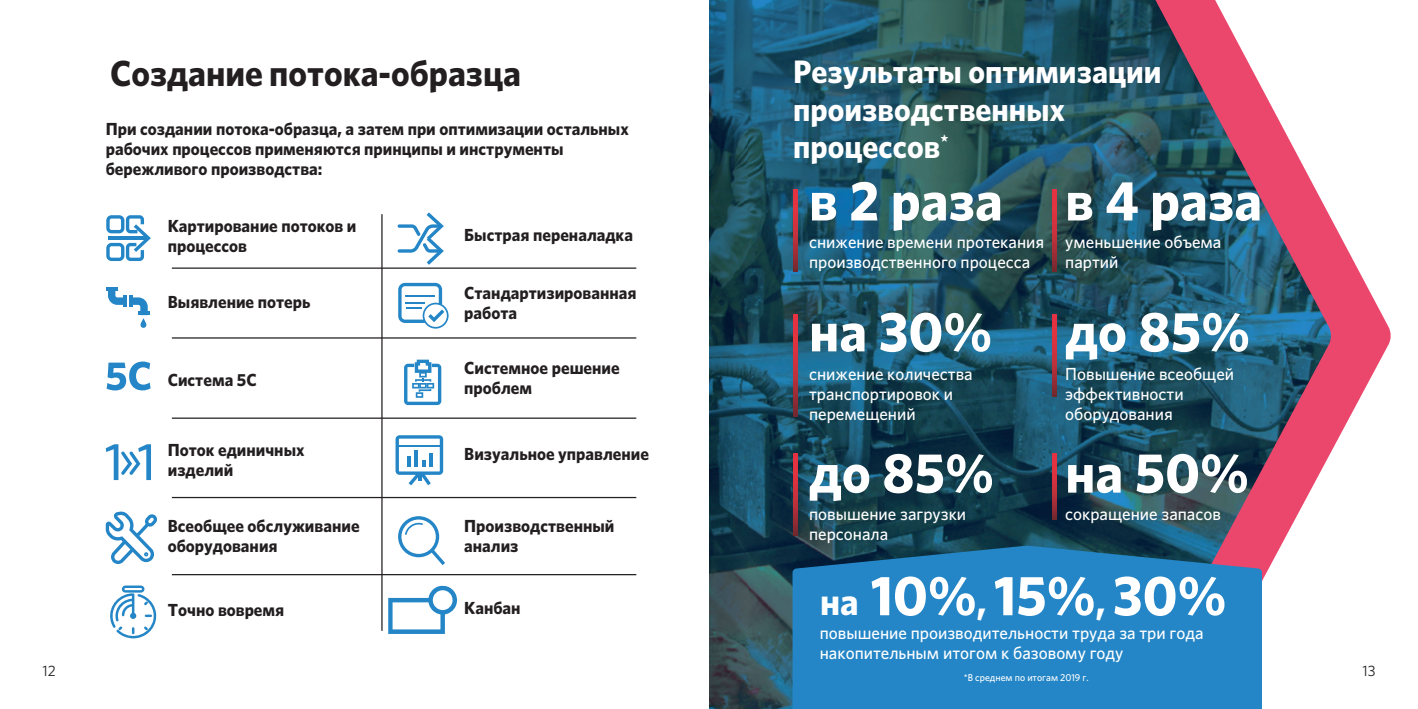
<style>
.page{position:relative;width:1418px;height:709px;background:#fff}
.page>*{position:absolute;margin:0;border:0;box-sizing:border-box;transform-origin:0 0}
.t1{font:700 56.25px "Whitney";color:#fff}
.t2{font:700 36.25px "Whitney";color:#231f20}
.t3{font:700 32.5px/37.5px "Whitney";color:#fff}
.t4{font:700 17.5px/20px "Whitney";color:#231f20}
.t5{font:500 17.5px/20px "Whitney";color:#fff}
.t6{font:15px "Whitney";color:#231f20}
.t7{font:500 10px "Whitney";color:#fff}
.s1{font-size:37.5px}
</style>
<div class="page">
<img style="left:709px;top:0;width:404px;height:709px">
<svg style="left:1113px;top:0;width:278px;height:709px"></svg>
<svg style="left:792px;top:545px;width:469px;height:164px;background:#2580be"></svg>
<hr style="left:381px;top:214px;width:1px;height:417px;background:#231f20">
<svg style="left:107px;top:361px;width:44px;height:29px"></svg>
<svg style="left:106px;top:287px;width:44px;height:28px"></svg>
<svg style="left:140px;top:318px;width:6px;height:10px"></svg>
<svg style="left:106px;top:215px;width:45px;height:46px"></svg>
<svg style="left:106px;top:444px;width:45px;height:36px"></svg>
<svg style="left:397px;top:212px;width:47px;height:53px"></svg>
<svg style="left:398px;top:283px;width:50px;height:45px"></svg>
<svg style="left:404px;top:359px;width:37px;height:46px"></svg>
<svg style="left:395px;top:435px;width:48px;height:50px"></svg>
<svg style="left:398px;top:516px;width:47px;height:49px"></svg>
<svg style="left:106px;top:511px;width:51px;height:53px"></svg>
<svg style="left:793px;top:189px;width:5px;height:82px"></svg>
<svg style="left:793px;top:454px;width:5px;height:81px"></svg>
<svg style="left:1052px;top:454px;width:4px;height:65px"></svg>
<svg style="left:793px;top:314px;width:5px;height:102px"></svg>
<svg style="left:1052px;top:189px;width:4px;height:82px"></svg>
<svg style="left:1052px;top:314px;width:4px;height:82px"></svg>
<hr style="left:172px;top:267px;width:464px;height:2px;background:#231f20">
<hr style="left:172px;top:337px;width:464px;height:1px;background:#231f20">
<hr style="left:172px;top:417px;width:464px;height:2px;background:#231f20">
<hr style="left:172px;top:497px;width:464px;height:1px;background:#231f20">
<hr style="left:172px;top:574px;width:464px;height:1px;background:#231f20">
<svg style="left:388px;top:586px;width:69px;height:48px"></svg>
<svg style="left:110px;top:585px;width:47px;height:54px"></svg>
<img style="left:709px;top:1px;width:38px;height:707px">
<h2 class="t2" style="left:110px;top:49px;width:412px">Создание потока-образца</h2>
<p class="t4" style="left:106px;top:119px;width:524px">При создании потока-образца, а затем при оптимизации остальных рабочих процессов применяются принципы и инструменты бережливого производства:</p>
<p class="t4" style="left:168px;top:215px;width:190px">Картирование потоков и процессов</p>
<p class="t4" style="left:168px;top:292px;width:144px">Выявление потерь</p>
<p class="t4" style="left:168px;top:370px;width:90px">Система 5С</p>
<p class="t4" style="left:168px;top:440px;width:138px">Поток единичных изделий</p>
<p class="t4" style="left:168px;top:515px;width:193px">Всеобщее обслуживание оборудования</p>
<p class="t4" style="left:168px;top:599px;width:118px">Точно вовремя</p>
<p class="t4" style="left:464px;top:225px;width:170px">Быстрая переналадка</p>
<p class="t4" style="left:464px;top:282px;width:174px">Стандартизированная работа</p>
<p class="t4" style="left:464px;top:357px;width:157px">Системное решение проблем</p>
<p class="t4" style="left:464px;top:443px;width:186px">Визуальное управление</p>
<p class="t4" style="left:464px;top:516px;width:152px">Производственный анализ</p>
<p class="t4" style="left:464px;top:598px;width:58px">Канбан</p>
<h3 class="t3" style="left:793px;top:53px;width:370px">Результаты оптимизации производственных процессов<sup>*</sup></h3>
<h1 class="t1" style="left:809px;top:163px;width:195px">в 2 раза</h1>
<h1 class="t1" style="left:1065px;top:163px;width:198px">в 4 раза</h1>
<p class="t5" style="left:809px;top:232px;width:237px">снижение времени протекания производственного процесса</p>
<p class="t5" style="left:1065px;top:232px;width:158px">уменьшение объема партий</p>
<h1 class="t1" style="left:809px;top:294px;width:185px">на 30%</h1>
<h1 class="t1" style="left:1065px;top:294px;width:186px">до 85%</h1>
<p class="t5" style="left:809px;top:364px;width:165px">снижение количества транспортировок и перемещений</p>
<p class="t5" style="left:1065px;top:364px;width:170px">Повышение всеобщей эффективности оборудования</p>
<h1 class="t1" style="left:809px;top:435px;width:186px">до 85%</h1>
<h1 class="t1" style="left:1065px;top:435px;width:185px">на 50%</h1>
<p class="t5" style="left:809px;top:503px;width:159px">повышение загрузки персонала</p>
<p class="t5" style="left:1065px;top:503px;width:157px">сокращение запасов</p>
<h1 class="t1" style="left:820px;top:558px;width:408px"><span class="s1">на</span> 10%<span class="s1">,</span> 15%<span class="s1">,</span> 30%</h1>
<p class="t5" style="left:819px;top:622px;width:385px">повышение производительности труда за три года накопительным итогом к базовому году</p>
<p class="t6" style="left:42px;top:660px;width:15px">12</p>
<p class="t6" style="left:1362px;top:660px;width:15px">13</p>
<p class="t7" style="left:963px;top:670px;width:126px">*В среднем по итогам 2019 г.</p>
</div>
